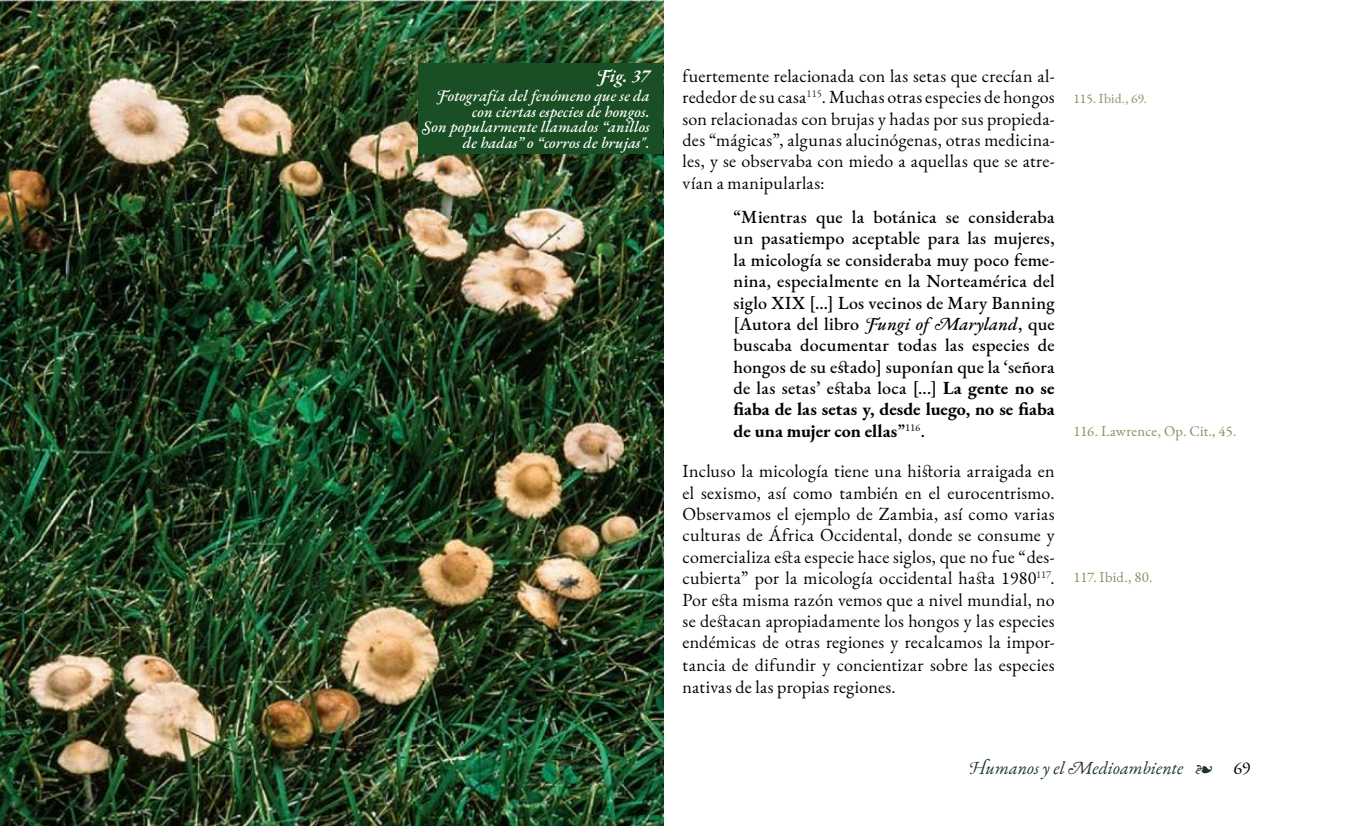
<style>
.page{position:relative;width:1346px;height:826px;background:#fff}
.page>*{position:absolute;margin:0;border:0;box-sizing:border-box;transform-origin:0 0}
.t1{font:18px/21.6px "EB Garamond";letter-spacing:.015em;color:#000;text-align:justify}
.t2{font:500 18px/21.4px "EB Garamond";letter-spacing:.01em;color:#000;text-align:justify}
.t3{font:italic 18px "EB Garamond";color:#1e3623}
.t4{font:italic 600 18px "EB Garamond";color:#fff}
.t5{font:italic 500 15.75px/15.8px "EB Garamond";letter-spacing:.005em;color:#fff;text-align:right}
.t6{font:14.62px "EB Garamond";letter-spacing:.01em;color:#7f9460}
.t7{font:13.5px "EB Garamond";letter-spacing:.005em;color:#7f9460}
.s1{font-style:italic}
.s2{font-weight:700}
.s3{font-style:normal;color:#000}
</style>
<div class="page">
<img style="left:0;top:0;width:663px;height:826px">
<div style="left:418px;top:64px;width:245px;height:90px;background:#1a4e24"></div>
<p class="t4" style="left:597px;top:64px;width:55px">Fig. 37</p>
<p class="t5" style="left:422px;top:88px;width:229px">Fotografía del fenómeno que se da con ciertas especies de hongos.<br>Son popularmente llamados “anillos de hadas” o “corros de brujas".</p>
<p class="t1" style="left:682px;top:65px;width:374px">fuertemente relacionada con las setas que crecían al&shy;rededor de su casa<sup>115</sup>. Muchas otras especies de hongos son relacionadas con brujas y hadas por sus propieda&shy;des “mágicas”, algunas alucinógenas, otras medicina&shy;les, y se observaba con miedo a aquellas que se atre&shy;vían a manipularlas:</p>
<p class="t2" style="left:733px;top:206px;width:323px">“Mientras que la botánica se consideraba un pasatiempo aceptable para las mujeres, la micología se consideraba muy poco feme&shy;nina, especialmente en la Norteamérica del siglo XIX [...] Los vecinos de Mary Banning [Autora del libro <span class="s1">Fungi of Maryland</span>, que buscaba documentar todas las especies de hongos de su estado] suponían que la ‘señora de las setas’ estaba loca [...] <span class="s2">La gente no se fiaba de las setas y, desde luego, no se fiaba de una mujer con ellas</span>”<sup>116</sup>.</p>
<p class="t1" style="left:682px;top:461px;width:374px">Incluso la micología tiene una historia arraigada en el sexismo, así como también en el eurocentrismo.<br>Observamos el ejemplo de Zambia, así como varias culturas de África Occidental, donde se consume y comercializa esta especie hace siglos, que no fue “des&shy;cubierta” por la micología occidental hasta 1980<sup>117</sup>.<br>Por esta misma razón vemos que a nivel mundial, no se destacan apropiadamente los hongos y las especies endémicas de otras regiones y recalcamos la impor&shy;tancia de difundir y concientizar sobre las especies nativas de las propias regiones.</p>
<p class="t7" style="left:1073px;top:90px;width:75px">115. Ibid., 69.</p>
<p class="t6" style="left:1073px;top:422px;width:164px">116. Lawrence, Op. Cit., 45.</p>
<p class="t6" style="left:1073px;top:567px;width:81px">117. Ibid., 80.</p>
<p class="t3" style="left:968px;top:756px;width:283px">Humanos y el Medioambiente ❧ <span class="s3">69</span></p>
</div>
